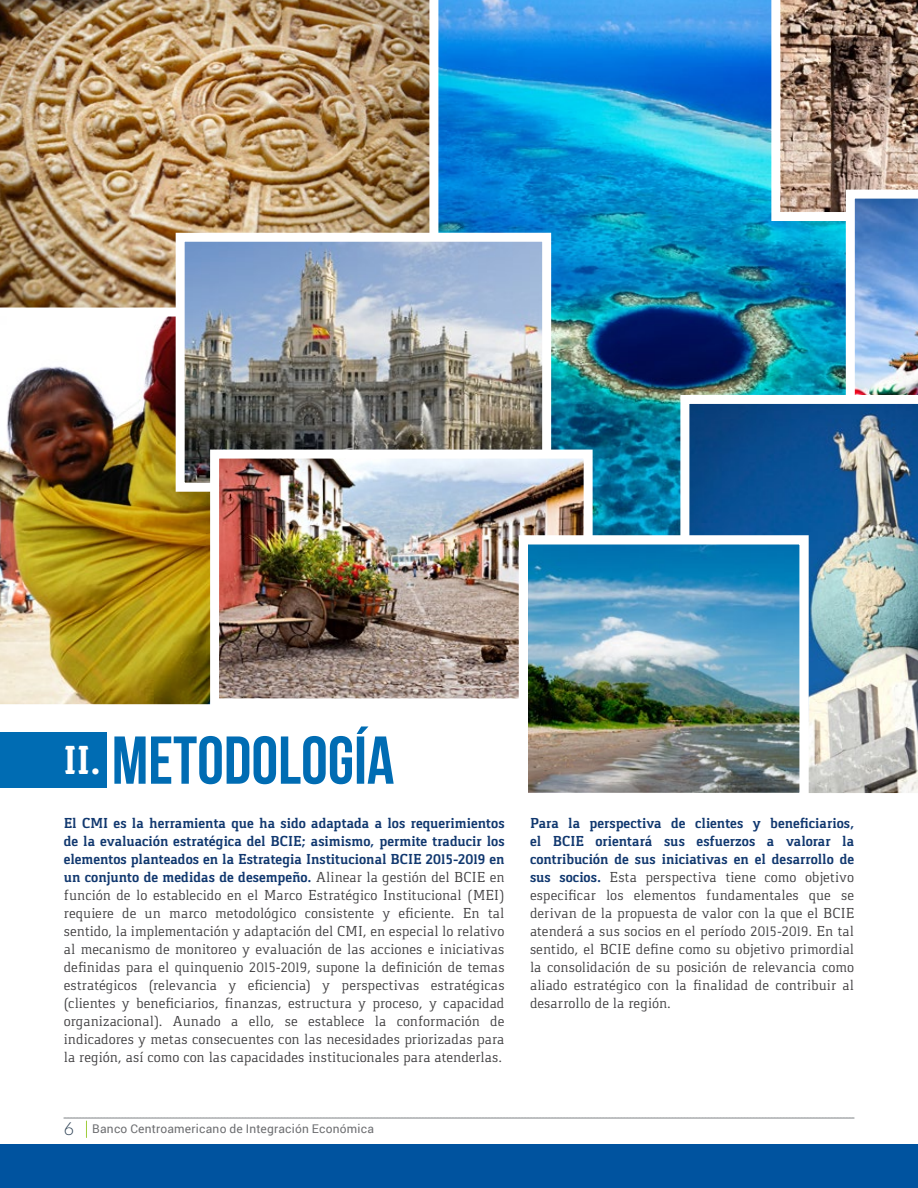
<style>
.page{position:relative;width:918px;height:1188px;background:#fff}
.page>*{position:absolute;margin:0;border:0;box-sizing:border-box;transform-origin:0 0}
.t1{font:67.5px "Bebas Neue";color:#006cb3}
.t2{font:700 42px "Gaspar";color:#fff}
.t3{font:15px/18px "Gaspar";color:#414042;text-align:justify}
.t4{font:12px "Roboto";letter-spacing:.02em;color:#6d6e71}
.s1{font-weight:700;color:#11386f}
.s2{font-family:"Aleo";font-weight:300;font-size:18px;color:#2e4255}
</style>
<div class="page">
<svg style="left:64px;top:1117px;width:790px;height:21px"></svg>
<div style="left:0;top:1144px;width:918px;height:44px;background:#00539f"></div>
<img style="left:443px;top:0;width:324px;height:531px">
<div style="left:0;top:732px;width:105px;height:55px;background:#006cb3"></div>
<div style="left:58px;top:732px;width:48px;height:55px;background:#006cb3"></div>
<img style="left:0;top:0;width:443px;height:303px">
<img style="left:767px;top:0;width:151px;height:390px">
<img style="left:676px;top:390px;width:242px;height:403px">
<img style="left:0;top:303px;width:206px;height:402px">
<img style="left:171px;top:228px;width:385px;height:268px">
<img style="left:206px;top:445px;width:391px;height:260px">
<img style="left:514px;top:531px;width:299px;height:262px">
<h2 class="t2" style="left:63px;top:736px;width:40px">II.</h2>
<h1 class="t1" style="left:112px;top:723px;width:284px">METODOLOGÍA</h1>
<p class="t3" style="left:64px;top:814px;width:442px"><span class="s1">El CMI es la herramienta que ha sido adaptada a los requerimientos de la evaluación estratégica del BCIE; asimismo, permite traducir los elementos planteados en la Estrategia Institucional BCIE 2015-2019 en un conjunto de medidas de desempeño.</span> Alinear la gestión del BCIE en función de lo establecido en el Marco Estratégico Institucional (MEI) requiere de un marco metodológico consistente y eficiente. En tal sentido, la implementación y adaptación del CMI, en especial lo relativo al mecanismo de monitoreo y evaluación de las acciones e iniciativas definidas para el quinquenio 2015-2019, supone la definición de temas estratégicos (relevancia y eficiencia) y perspectivas estratégicas (clientes y beneficiarios, finanzas, estructura y proceso, y capacidad organizacional). Aunado a ello, se establece la conformación de indicadores y metas consecuentes con las necesidades priorizadas para la región, así como con las capacidades institucionales para atenderlas.</p>
<p class="t3" style="left:530px;top:814px;width:326px"><span class="s1">Para la perspectiva de clientes y beneficiarios, el BCIE orientará sus esfuerzos a valorar la contribución de sus iniciativas en el desarrollo de sus socios.</span> Esta perspectiva tiene como objetivo especificar los elementos fundamentales que se derivan de la propuesta de valor con la que el BCIE atenderá a sus socios en el período 2015-2019. En tal sentido, el BCIE define como su objetivo primordial la consolidación de su posición de relevancia como aliado estratégico con la finalidad de contribuir al desarrollo de la región.</p>
<p class="t4" style="left:64px;top:1121px;width:311px"><span class="s2">6</span> Banco Centroamericano de Integración Económica</p>
</div>
